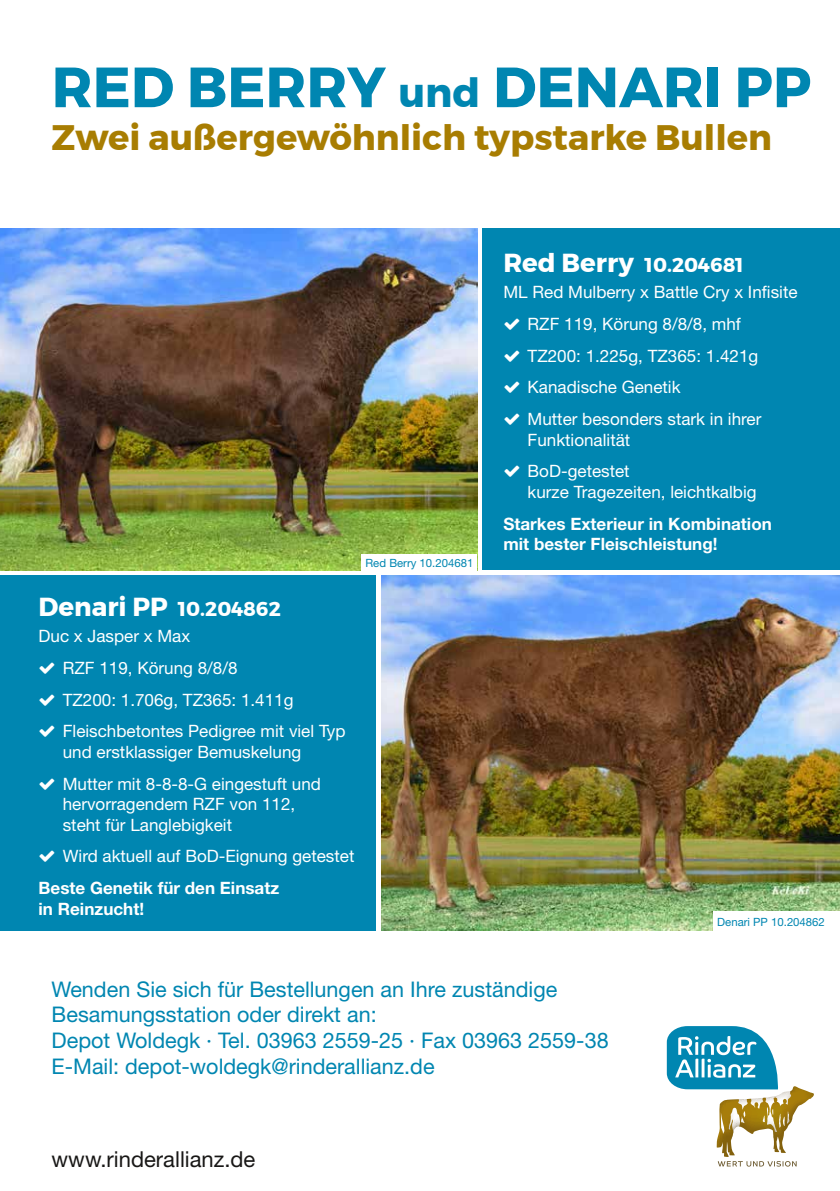
<style>
.page{position:relative;width:840px;height:1191px;background:#fff}
.page>*{position:absolute;margin:0;border:0;box-sizing:border-box;transform-origin:0 0}
.t1{font:700 56.6px "Montserrat";color:#0086b1}
.t2{font:700 35.4px "Montserrat";color:#a87d02}
.t3{font:22px "Helvetica Neue LT Std";color:#181716}
.t4{font:21.6px/25.8px "Helvetica Neue LT Std";color:#0086b1}
.t5{font:700 20px "Montserrat";color:#fff}
.t6{font:17px/31.8px "Helvetica Neue LT Std";color:#fff}
.t7{font:700 17px/20.4px "Helvetica Neue LT Std";color:#fff}
.t8{font:11.4px "Helvetica Neue LT Std";color:#0086b1}
.s1{font-size:40.6px}
.s2{font-size:26px}
</style>
<div class="page">
<svg style="left:717px;top:1161px;width:79px;height:5px"></svg>
<svg style="left:666px;top:1026px;width:137px;height:115px"></svg>
<img style="left:0;top:228px;width:476px;height:342px">
<img style="left:381px;top:575px;width:458px;height:355px">
<div style="left:482px;top:228px;width:357px;height:342px;background:#0086b1"></div>
<div style="left:0;top:575px;width:375px;height:355px;background:#0086b1"></div>
<div style="left:361px;top:554px;width:116px;height:16px;background:#fff"></div>
<div style="left:712px;top:910px;width:127px;height:20px;background:#fff"></div>
<h1 class="t1" style="left:52px;top:42px;width:760px">RED BERRY <span class="s1">und</span> DENARI PP</h1>
<h2 class="t2" style="left:52px;top:109px;width:721px">Zwei außergewöhnlich typstarke Bullen</h2>
<p class="t5" style="left:39px;top:593px;width:244px"><span class="s2">Denari PP</span> 10.204862</p>
<p class="t6" style="left:63px;top:620px;width:284px;text-indent:-24px">Duc x Jasper x Max<br>RZF 119, Körung 8/8/8<br>TZ200: 1.706g, TZ365: 1.411g<br>Fleischbetontes Pedigree mit viel Typ</p>
<p class="t6" style="left:63px;top:735px;width:259px">und erstklassiger Bemuskelung<br>Mutter mit 8-8-8-G eingestuft und</p>
<p class="t6" style="left:63px;top:793px;width:234px;line-height:20.4px">hervorragendem RZF von 112, steht für Langlebigkeit</p>
<p class="t6" style="left:63px;top:840px;width:293px">Wird aktuell auf BoD-Eignung getestet</p>
<p class="t7" style="left:39px;top:877px;width:242px">Beste Genetik für den Einsatz in Reinzucht!</p>
<p class="t8" style="left:365px;top:556px;width:109px">Red Berry 10.204681</p>
<p class="t5" style="left:503px;top:249px;width:242px"><span class="s2">Red Berry</span> 10.204681</p>
<p class="t6" style="left:527px;top:276px;width:271px;text-indent:-24px">ML Red Mulberry x Battle Cry x Infisite<br>RZF 119, Körung 8/8/8, mhf<br>TZ200: 1.225g, TZ365: 1.421g<br>Kanadische Genetik<br>Mutter besonders stark in ihrer</p>
<p class="t6" style="left:527px;top:423px;width:104px">Funktionalität<br>BoD-getestet</p>
<p class="t6" style="left:527px;top:475px;width:230px">kurze Tragezeiten, leichtkalbig</p>
<p class="t7" style="left:503px;top:513px;width:270px">Starkes Exterieur in Kombination mit bester Fleischleistung!</p>
<p class="t8" style="left:716px;top:915px;width:109px">Denari PP 10.204862</p>
<p class="t4" style="left:52px;top:975px;width:558px">Wenden Sie sich für Bestellungen an Ihre zuständige Besamungsstation oder direkt an:<br>Depot Woldegk · Tel. 03963 2559-25 · Fax 03963 2559-38<br>E-Mail: depot-woldegk@rinderallianz.de</p>
<p class="t3" style="left:52px;top:1146px;width:205px">www.rinderallianz.de</p>
</div>
